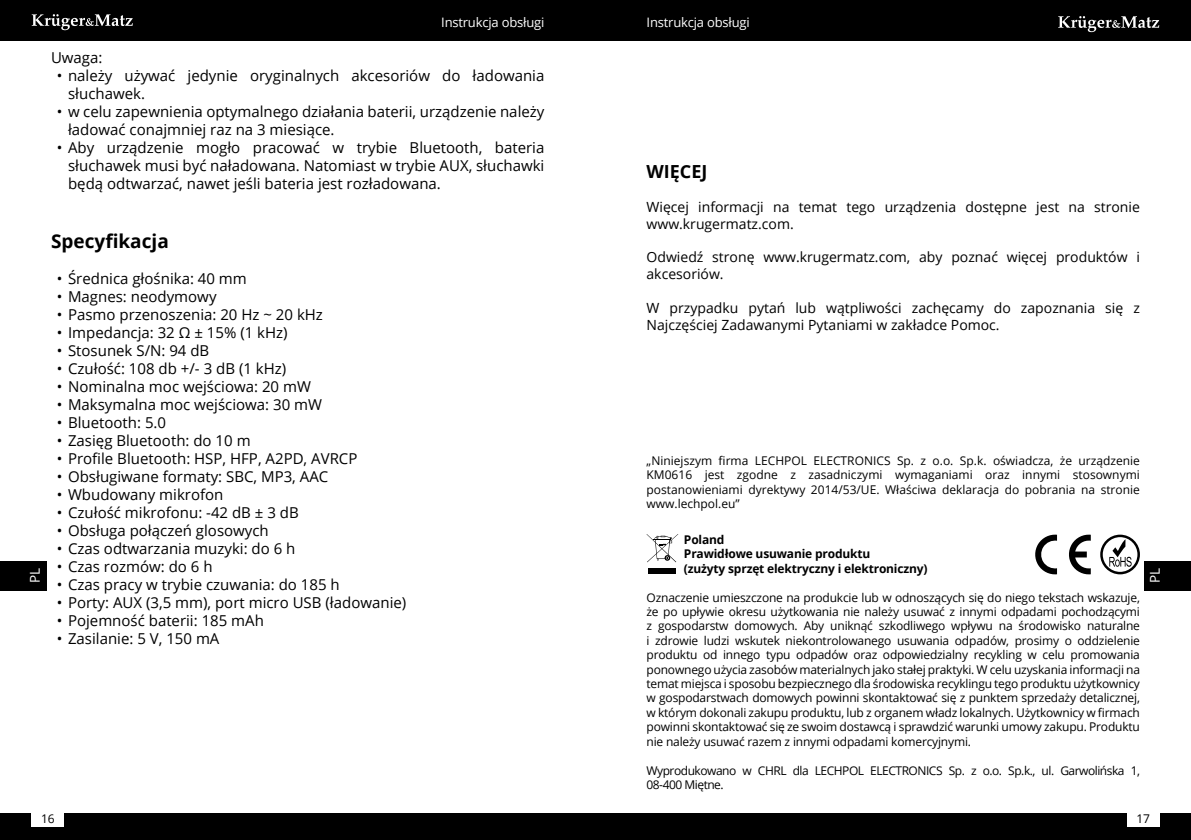
<style>
.page{position:relative;width:1191px;height:840px;background:#fff}
.page>*{position:absolute;margin:0;border:0;box-sizing:border-box;transform-origin:0 0}
.t1{font:700 19px "Open Sans";color:#000}
.t2{font:700 18px "Open Sans";color:#000}
.t3{font:15px/18px "Open Sans";color:#000}
.t4{font:14px/16.8px "Open Sans";color:#000}
.t5{font:13.6px "Open Sans";color:#fff}
.t6{font:13px "Open Sans";letter-spacing:-.015em;color:#fff}
.t7{font:12px/14.4px "Open Sans";letter-spacing:-.015em;color:#000;text-align:justify}
.t8{font:12px/14.4px "Open Sans";letter-spacing:-.04em;color:#000}
.t9{font:700 12px/14.4px "Open Sans";letter-spacing:-.015em;color:#000}
</style>
<div class="page">
<div style="left:595px;top:813px;width:596px;height:26px;background:#000"></div>
<div style="left:0;top:813px;width:595px;height:26px;background:#000"></div>
<div style="left:595px;top:0;width:596px;height:40px;background:#000"></div>
<div style="left:0;top:0;width:595px;height:40px;background:#000"></div>
<svg style="left:32px;top:14px;width:101px;height:16px"></svg>
<div style="left:32px;top:809px;width:32px;height:17px;background:#fff"></div>
<div style="left:1127px;top:809px;width:32px;height:17px;background:#fff"></div>
<svg style="left:1058px;top:16px;width:101px;height:16px"></svg>
<div style="left:0;top:560px;width:47px;height:30px;background:#000"></div>
<div style="left:1144px;top:560px;width:47px;height:30px;background:#000"></div>
<div style="left:648px;top:567px;width:28px;height:6px;background:#000"></div>
<svg style="left:646px;top:534px;width:32px;height:28px"></svg>
<svg style="left:1100px;top:534px;width:40px;height:40px"></svg>
<svg style="left:1035px;top:534px;width:55px;height:40px"></svg>
<p class="t6" style="left:441px;top:13px;width:105px">Instrukcja obsługi</p>
<p class="t6" style="left:646px;top:13px;width:105px">Instrukcja obsługi</p>
<p class="t3" style="left:51px;top:48px;width:53px">Uwaga:</p>
<p class="t3" style="left:68px;top:66px;width:478px;text-indent:-11px">• należy używać jedynie oryginalnych akcesoriów do ładowania słuchawek.</p>
<p class="t3" style="left:68px;top:102px;width:478px;text-indent:-11px">• w celu zapewnienia optymalnego działania baterii, urządzenie należy ładować conajmniej raz na 3 miesiące.</p>
<p class="t3" style="left:68px;top:138px;width:478px;text-align:justify;text-indent:-11px">• Aby urządzenie mogło pracować w trybie Bluetooth, bateria słuchawek musi być naładowana. Natomiast w trybie AUX, słuchawki będą odtwarzać, nawet jeśli bateria jest rozładowana.</p>
<h2 class="t2" style="left:646px;top:159px;width:62px">WIĘCEJ</h2>
<p class="t4" style="left:646px;top:198px;width:495px">Więcej informacji na temat tego urządzenia dostępne jest na stronie www.krugermatz.com.</p>
<p class="t4" style="left:646px;top:248px;width:495px">Odwiedź stronę www.krugermatz.com, aby poznać więcej produktów i akcesoriów.</p>
<p class="t4" style="left:646px;top:299px;width:495px">W przypadku pytań lub wątpliwości zachęcamy do zapoznania się z<br>Najczęściej Zadawanymi Pytaniami w zakładce Pomoc.</p>
<h1 class="t1" style="left:51px;top:227px;width:119px">Specyfikacja</h1>
<p class="t3" style="left:57px;top:268px;width:192px">• Średnica głośnika: 40 mm</p>
<p class="t3" style="left:57px;top:286px;width:161px">• Magnes: neodymowy</p>
<p class="t3" style="left:57px;top:304px;width:268px">• Pasmo przenoszenia: 20 Hz ~ 20 kHz</p>
<p class="t3" style="left:57px;top:322px;width:232px">• Impedancja: 32 Ω ± 15% (1 kHz)</p>
<p class="t3" style="left:57px;top:340px;width:154px">• Stosunek S/N: 94 dB</p>
<p class="t3" style="left:57px;top:358px;width:231px">• Czułość: 108 db +/- 3 dB (1 kHz)</p>
<p class="t3" style="left:57px;top:376px;width:256px">• Nominalna moc wejściowa: 20 mW</p>
<p class="t3" style="left:57px;top:394px;width:267px">• Maksymalna moc wejściowa: 30 mW</p>
<p class="t3" style="left:57px;top:412px;width:111px">• Bluetooth: 5.0</p>
<p class="t3" style="left:57px;top:430px;width:195px">• Zasięg Bluetooth: do 10 m</p>
<p class="t3" style="left:57px;top:448px;width:302px">• Profile Bluetooth: HSP, HFP, A2PD, AVRCP</p>
<p class="t3" style="left:57px;top:466px;width:273px">• Obsługiwane formaty: SBC, MP3, AAC</p>
<p class="t3" style="left:57px;top:484px;width:168px">• Wbudowany mikrofon</p>
<p class="t3" style="left:57px;top:502px;width:244px">• Czułość mikrofonu: -42 dB ± 3 dB</p>
<p class="t3" style="left:57px;top:520px;width:214px">• Obsługa połączeń glosowych</p>
<p class="t3" style="left:57px;top:538px;width:240px">• Czas odtwarzania muzyki: do 6 h</p>
<p class="t3" style="left:57px;top:556px;width:157px">• Czas rozmów: do 6 h</p>
<p class="t3" style="left:57px;top:574px;width:284px">• Czas pracy w trybie czuwania: do 185 h</p>
<p class="t3" style="left:57px;top:592px;width:351px">• Porty: AUX (3,5 mm), port micro USB (ładowanie)</p>
<p class="t3" style="left:57px;top:610px;width:209px">• Pojemność baterii: 185 mAh</p>
<p class="t3" style="left:57px;top:628px;width:164px">• Zasilanie: 5 V, 150 mA</p>
<p class="t7" style="left:646px;top:452px;width:495px">„Niniejszym firma LECHPOL ELECTRONICS Sp. z o.o. Sp.k. oświadcza, że urządzenie KM0616 jest zgodne z zasadniczymi wymaganiami oraz innymi stosownymi postanowieniami dyrektywy 2014/53/UE. Właściwa deklaracja do pobrania na stronie www.lechpol.eu”</p>
<p class="t9" style="left:684px;top:531px;width:245px">Poland<br>Prawidłowe usuwanie produktu<br>(zużyty sprzęt elektryczny i elektroniczny)</p>
<p class="t7" style="left:646px;top:589px;width:495px">Oznaczenie umieszczone na produkcie lub w odnoszących się do niego tekstach wskazuje, że po upływie okresu użytkowania nie należy usuwać z innymi odpadami pochodzącymi z gospodarstw domowych. Aby uniknąć szkodliwego wpływu na środowisko naturalne i zdrowie ludzi wskutek niekontrolowanego usuwania odpadów, prosimy o oddzielenie produktu od innego typu odpadów oraz odpowiedzialny recykling w celu promowania ponownego użycia zasobów materialnych jako stałej praktyki. W celu uzyskania informacji na temat miejsca i sposobu bezpiecznego dla środowiska recyklingu tego produktu użytkownicy w gospodarstwach domowych powinni skontaktować się z punktem sprzedaży detalicznej, w którym dokonali zakupu produktu, lub z organem władz lokalnych. Użytkownicy w firmach powinni skontaktować się ze swoim dostawcą i sprawdzić warunki umowy zakupu. Produktu nie należy usuwać razem z innymi odpadami komercyjnymi.</p>
<p class="t8" style="left:646px;top:762px;width:495px">Wyprodukowano w CHRL dla LECHPOL ELECTRONICS Sp. z o.o. Sp.k., ul. Garwolińska 1,<br>08-400 Miętne.</p>
<p class="t5" style="left:26px;top:582px;width:17px;rotate:-90deg">PL</p>
<p class="t5" style="left:1145px;top:582px;width:17px;rotate:-90deg">PL</p>
<p class="t7" style="left:41px;top:810px;width:15px">16</p>
<p class="t7" style="left:1136px;top:810px;width:15px">17</p>
</div>
